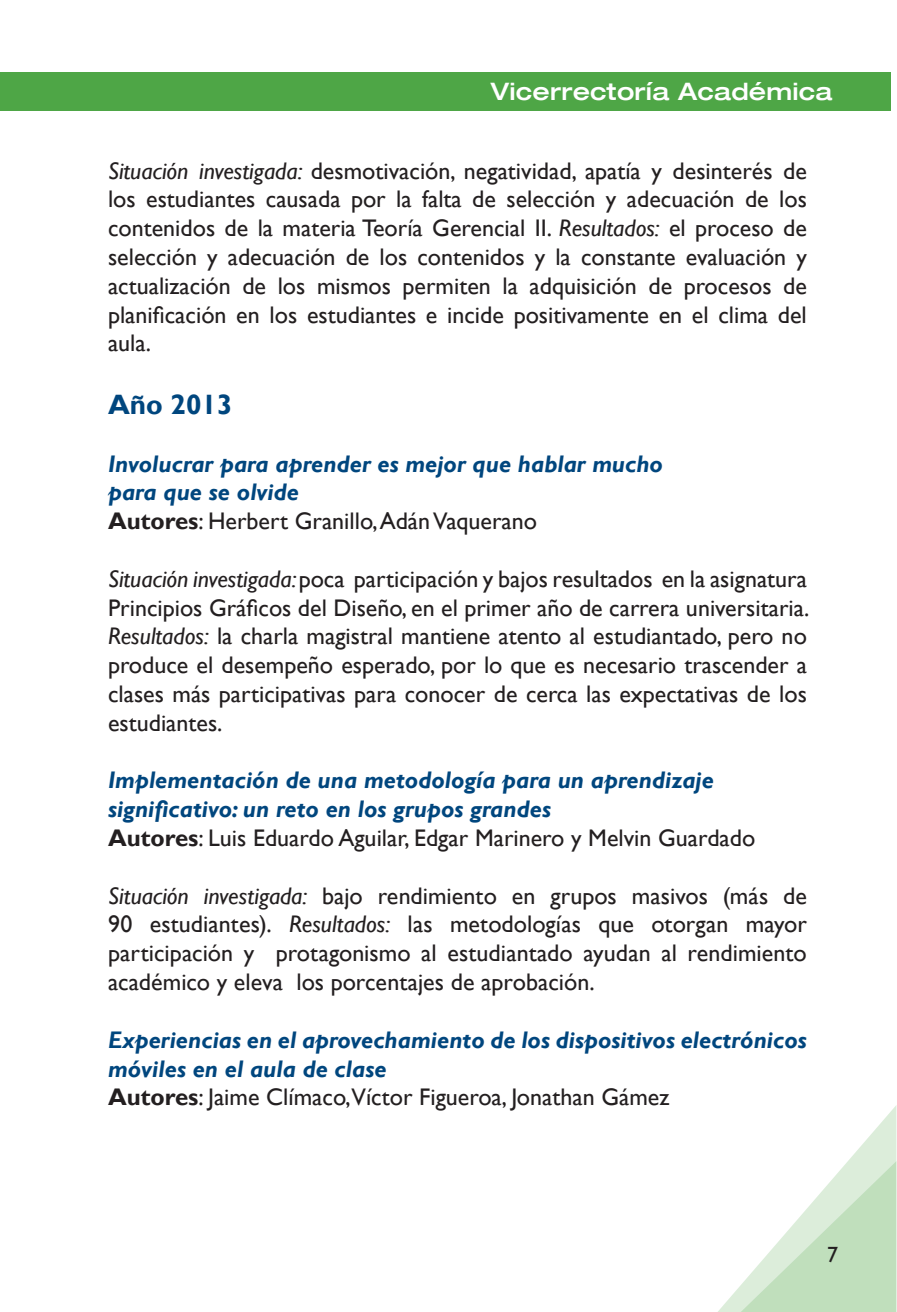
<style>
.page{position:relative;width:897px;height:1312px;background:#fff}
.page>*{position:absolute;margin:0;border:0;box-sizing:border-box;transform-origin:0 0}
.t1{font:700 28px "Gill Sans";color:#00467e}
.t2{font:24px/28.8px "Gill Sans";color:#231f20;text-align:justify}
.t3{font:italic 700 24px/28.8px "Gill Sans";color:#00467e}
.t4{font:500 expanded 24px "Helvetica 63";letter-spacing:.01em;color:#fff}
.t5{font:22px "Gill Sans";color:#231f20}
.s1{font-style:italic}
.s2{font-style:normal;color:#231f20}
.s3{font-weight:400;font-style:normal;color:#231f20}
</style>
<div class="page">
<svg style="left:718px;top:1106px;width:178px;height:206px"></svg>
<div style="left:0;top:73px;width:890px;height:38px;background:#4ea646"></div>
<p class="t4" style="left:491px;top:77px;width:343px">Vicerrectoría Académica</p>
<p class="t2" style="left:108px;top:157px;width:700px"><span class="s1">Situación investigada:</span> desmotivación, negatividad, apatía y desinterés de los estudiantes causada por la falta de selección y adecuación de los contenidos de la materia Teoría Gerencial II. <span class="s1">Resultados:</span> el proceso de selección y adecuación de los contenidos y la constante evaluación y actualización de los mismos permiten la adquisición de procesos de planificación en los estudiantes e incide positivamente en el clima del aula.</p>
<p class="t1" style="left:108px;top:387px;width:126px">Año 2013</p>
<p class="t3" style="left:108px;top:450px;width:556px">Involucrar para aprender es mejor que hablar mucho para que se olvide<br><span class="s2">Autores</span><span class="s3">: Herbert Granillo, Adán Vaquerano</span></p>
<p class="t2" style="left:108px;top:565px;width:703px"><span class="s1">Situación investigada:</span> poca participación y bajos resultados en la asignatura Principios Gráficos del Diseño, en el primer año de carrera universitaria.<br><span class="s1">Resultados:</span> la charla magistral mantiene atento al estudiantado, pero no produce el desempeño esperado, por lo que es necesario trascender a clases más participativas para conocer de cerca las expectativas de los estudiantes.</p>
<p class="t3" style="left:108px;top:766px;width:649px">Implementación de una metodología para un aprendizaje significativo: un reto en los grupos grandes<br><span class="s2">Autores</span><span class="s3">: Luis Eduardo Aguilar, Edgar Marinero y Melvin Guardado</span></p>
<p class="t2" style="left:108px;top:881px;width:700px"><span class="s1">Situación investigada:</span> bajo rendimiento en grupos masivos (más de 90 estudiantes). <span class="s1">Resultados:</span> las metodologías que otorgan mayor participación y protagonismo al estudiantado ayudan al rendimiento académico y eleva los porcentajes de aprobación.</p>
<p class="t3" style="left:108px;top:1026px;width:700px">Experiencias en el aprovechamiento de los dispositivos electrónicos móviles en el aula de clase<br><span class="s2">Autores</span><span class="s3">: Jaime Clímaco,Víctor Figueroa, Jonathan Gámez</span></p>
<p class="t5" style="left:827px;top:1242px;width:12px">7</p>
</div>
